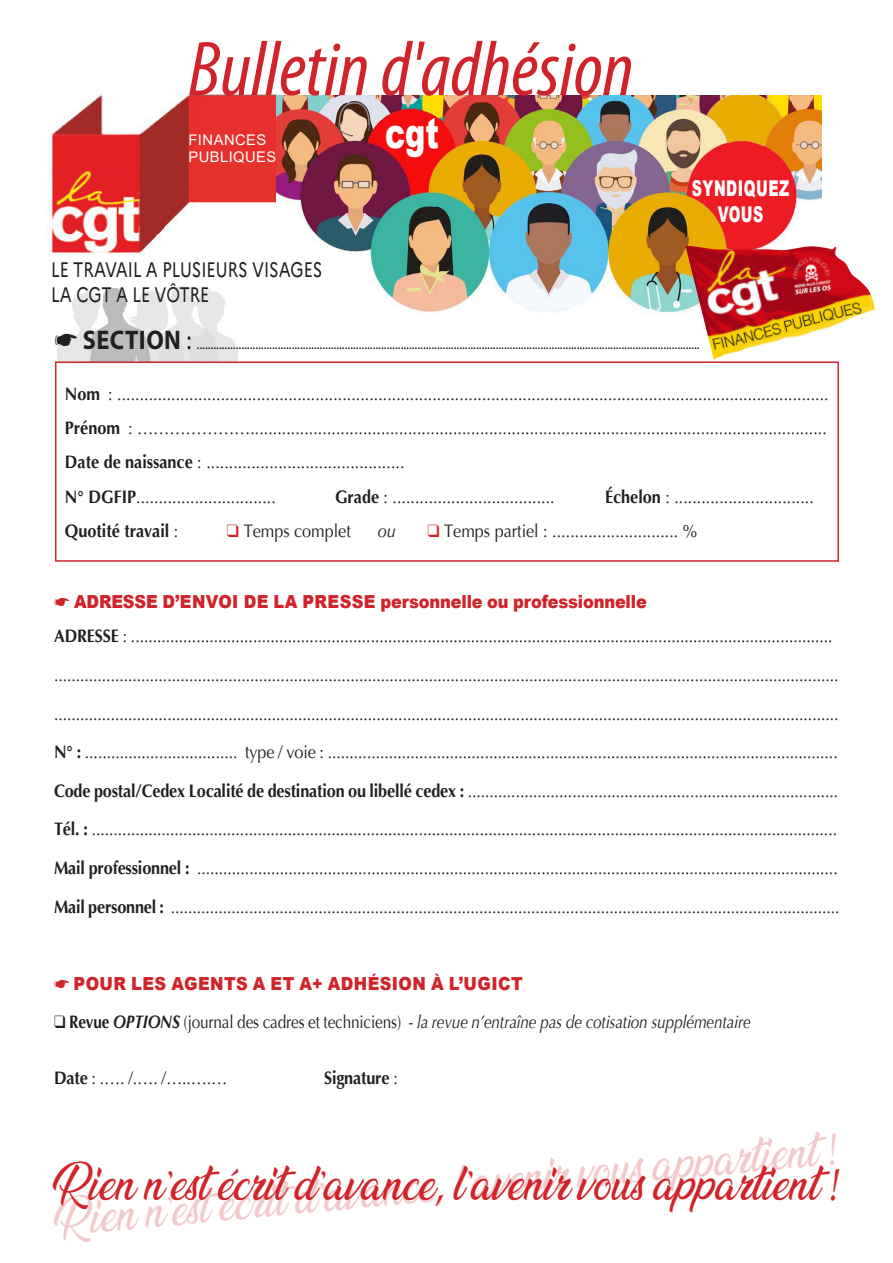
<style>
.page{position:relative;width:893px;height:1263px;background:#fff}
.page>*{position:absolute;margin:0;border:0;box-sizing:border-box;transform-origin:0 0}
.t1{font:italic condensed 78.45px "Myriad Pro";color:#d1232a}
.t2{font:42.3px "Ananda";color:#d1232a;scale:.92 1}
.t3{font:900 42.15px "Arial";color:#fff;scale:.72 1}
.t4{font:900 21.75px "Arial";letter-spacing:.035em;color:#fff;scale:.65 1}
.t5{font:21px "Marianne";color:#231f20;scale:.78 1}
.t6{font:18px "Optima";color:#231f20;scale:.9 1}
.t7{font:italic 18px "Optima";letter-spacing:-.01em;color:#231f20;scale:.85 1}
.t8{font:900 18px "Arial";letter-spacing:-.01em;color:#d1232a;scale:.9 1}
.t9{font:900 18px "Arial";letter-spacing:.01em;color:#d1232a;scale:.9 1}
.t10{font:700 18px "Optima";color:#231f20;scale:.9 1}
.t11{font:italic 18px "Optima";letter-spacing:-.01em;color:#231f20;scale:.9 1}
.t12{font:15px "Myriad Pro";color:#231f20;scale:.9 1}
.t13{font:14.7px "Arial";letter-spacing:.03em;color:#fff}
.s1{font-weight:700;font-size:27px}
.s2{font-size:27px}
.s3{font-weight:700}
.s4{font-weight:400}
.s5{color:#d1232a}
.s6{font-weight:700;font-style:normal}
.s7{font-style:normal}
.s8{font-family:"Palatino";font-style:italic}
</style>
<div class="page">
<img style="left:57px;top:286px;width:180px;height:75px">
<img style="left:51px;top:94px;width:226px;height:160px">
<div style="left:55px;top:361px;width:784px;height:201px;border:2px solid #d1232a"></div>
<img style="left:277px;top:95px;width:544px;height:218px">
<img style="left:685px;top:245px;width:190px;height:116px">
<svg style="left:57px;top:334px;width:20px;height:12px"></svg>
<p class="t1" style="left:188px;top:22px;width:447px">Bulletin d'adhésion</p>
<p class="t13" style="left:188px;top:129px;width:79px">FINANCES</p>
<p class="t13" style="left:188px;top:147px;width:89px">PUBLIQUES</p>
<p class="t5" style="left:51px;top:257px;width:349px">LE TRAVAIL A PLUSIEURS VISAGES</p>
<p class="t5" style="left:51px;top:282px;width:204px">LA CGT A LE VÔTRE</p>
<p class="t3" style="left:385px;top:102px;width:77px">cgt</p>
<p class="t4" style="left:692px;top:173px;width:152px">SYNDIQUEZ</p>
<p class="t4" style="left:718px;top:199px;width:72px">VOUS</p>
<p class="t12" style="left:83px;top:335px;width:687px"><span class="s1">SECTION</span> <span class="s2">:</span> ....................................................................................................................................................................................</p>
<p class="t6" style="left:65px;top:383px;width:850px"><span class="s3">Nom</span> : ..............................................................................................................................................................</p>
<p class="t6" style="left:65px;top:417px;width:848px"><span class="s3">Prénom</span> : …………………................................................................................................................................</p>
<p class="t6" style="left:65px;top:452px;width:379px"><span class="s3">Date de naissance</span> : ............................................</p>
<p class="t6" style="left:65px;top:486px;width:236px"><span class="s3">N° DGFIP</span>...............................</p>
<p class="t6" style="left:335px;top:486px;width:246px"><span class="s3">Grade</span> : ....................................</p>
<p class="t6" style="left:605px;top:486px;width:234px"><span class="s3">Échelon</span> : ...............................</p>
<p class="t10" style="left:65px;top:521px;width:128px">Quotité travail <span class="s4">:</span></p>
<p class="t6" style="left:227px;top:521px;width:139px"><span class="s5">❑</span> Temps complet</p>
<p class="t11" style="left:378px;top:520px;width:22px">ou</p>
<p class="t6" style="left:427px;top:521px;width:301px"><span class="s5">❑</span> Temps partiel : ............................ %</p>
<p class="t8" style="left:74px;top:588px;width:638px">ADRESSE D’ENVOI DE LA PRESSE personnelle ou professionnelle</p>
<p class="t6" style="left:54px;top:626px;width:867px"><span class="s3">ADRESSE</span> : .................................................................................................................................................................</p>
<p class="t6" style="left:54px;top:664px;width:873px">....................................................................................................................................................................................</p>
<p class="t6" style="left:54px;top:703px;width:873px">....................................................................................................................................................................................</p>
<p class="t6" style="left:54px;top:742px;width:872px"><span class="s3">N° :</span> ................................... type / voie : .....................................................................................................................</p>
<p class="t6" style="left:54px;top:780px;width:873px"><span class="s3">Code postal/Cedex Localité de destination ou libellé cedex :</span> .....................................................................................</p>
<p class="t6" style="left:54px;top:819px;width:872px"><span class="s3">Tél. :</span> ...........................................................................................................................................................................</p>
<p class="t6" style="left:54px;top:857px;width:872px"><span class="s3">Mail professionnel :</span> ...................................................................................................................................................</p>
<p class="t6" style="left:54px;top:896px;width:874px"><span class="s3">Mail personnel :</span> ..........................................................................................................................................................</p>
<p class="t9" style="left:74px;top:970px;width:500px">POUR LES AGENTS A ET A+ ADHÉSION À L’UGICT</p>
<p class="t7" style="left:54px;top:1012px;width:821px">❑ <span class="s6">Revue</span> <span class="s3">OPTIONS</span> <span class="s7">(journal des cadres et techniciens) -</span> la revue n’entraîne pas de cotisation supplémentaire</p>
<p class="t6" style="left:54px;top:1067px;width:194px"><span class="s3">Date</span> : .…. /.…. /…..….…</p>
<p class="t10" style="left:324px;top:1068px;width:84px">Signature <span class="s4">:</span></p>
<h2 class="t2" style="left:52px;top:1195px;width:858px;rotate:-5deg">Rien n’est écrit d’avance<span class="s8">,</span> l’avenir vous appartient <span class="s8">!</span></h2>
<p class="t2" style="left:53px;top:1161px;width:858px">Rien n’est écrit d’avance<span class="s8">,</span> l’avenir vous appartient <span class="s8">!</span></p>
</div>
